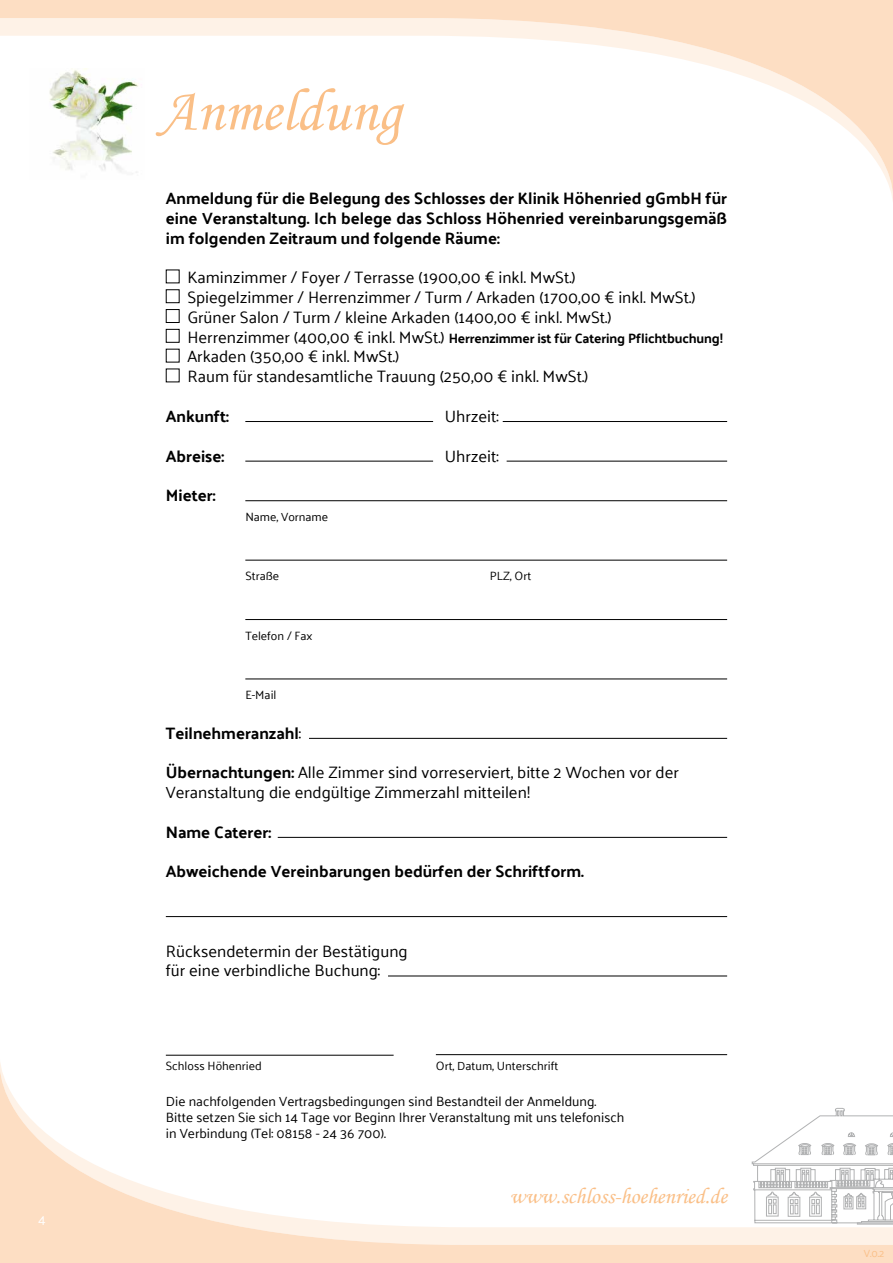
<style>
.page{position:relative;width:893px;height:1263px;background:#fff}
.page>*{position:absolute;margin:0;border:0;box-sizing:border-box;transform-origin:0 0}
.t1{font:60px "Monotype Corsiva";color:#fabf87}
.t2{font:22.5px "Monotype Corsiva";color:#fabf87}
.t3{font:16.5px/19.8px "Palanquin";color:#000}
.t4{font:700 16.5px/19.8px "Palanquin";color:#000;text-align:justify}
.t5{font:13.5px/16.2px "Palanquin";color:#000}
.t6{font:700 13.5px "Palanquin";letter-spacing:-.01em;color:#000}
.t7{font:13.5px "Palanquin";color:#fff}
.t8{font:12px "Palanquin";color:#000}
.t9{font:10.5px "Palanquin";color:#fabf87}
.s1{font-weight:400;font-size:16.5px}
.s2{font-weight:400}
.s3{font-weight:700}
</style>
<div class="page">
<svg style="left:0;top:0;width:893px;height:194px"></svg>
<svg style="left:0;top:1069px;width:893px;height:194px"></svg>
<svg style="left:751px;top:1108px;width:142px;height:116px"></svg>
<img style="left:30px;top:69px;width:115px;height:110px">
<div style="left:166px;top:289px;width:14px;height:14px;border:1px solid #000"></div>
<div style="left:166px;top:309px;width:14px;height:14px;border:1px solid #000"></div>
<div style="left:166px;top:329px;width:14px;height:14px;border:1px solid #000"></div>
<hr style="left:245px;top:421px;width:188px;height:1px;background:#000">
<hr style="left:503px;top:421px;width:224px;height:1px;background:#000">
<hr style="left:245px;top:461px;width:188px;height:1px;background:#000">
<hr style="left:507px;top:461px;width:220px;height:1px;background:#000">
<hr style="left:245px;top:500px;width:482px;height:1px;background:#000">
<hr style="left:245px;top:560px;width:482px;height:1px;background:#000">
<hr style="left:245px;top:619px;width:482px;height:1px;background:#000">
<hr style="left:245px;top:678px;width:482px;height:1px;background:#000">
<hr style="left:309px;top:738px;width:418px;height:1px;background:#000">
<hr style="left:278px;top:837px;width:449px;height:1px;background:#000">
<hr style="left:166px;top:916px;width:561px;height:1px;background:#000">
<hr style="left:388px;top:975px;width:339px;height:1px;background:#000">
<hr style="left:166px;top:1055px;width:228px;height:1px;background:#000">
<hr style="left:436px;top:1054px;width:291px;height:1px;background:#000">
<p class="t7" style="left:38px;top:1212px;width:9px">4</p>
<h1 class="t1" style="left:159px;top:75px;width:244px">Anmeldung</h1>
<p class="t4" style="left:166px;top:188px;width:563px">Anmeldung für die Belegung des Schlosses der Klinik Höhenried gGmbH für eine Veranstaltung. Ich belege das Schloss Höhenried vereinbarungsgemäß im folgenden Zeitraum und folgende Räume:</p>
<p class="t3" style="left:187px;top:268px;width:510px">Kaminzimmer / Foyer / Terrasse (1900,00 € inkl. MwSt.)<br>Spiegelzimmer / Herrenzimmer / Turm / Arkaden (1700,00 € inkl. MwSt.)<br>Grüner Salon / Turm / kleine Arkaden (1400,00 € inkl. MwSt.)</p>
<p class="t6" style="left:187px;top:330px;width:537px"><span class="s1">Herrenzimmer (400,00 € inkl. MwSt.)</span> Herrenzimmer ist für Catering Pflichtbuchung!</p>
<p class="t3" style="left:187px;top:347px;width:403px">Arkaden (350,00 € inkl. MwSt.)<br>Raum für standesamtliche Trauung (250,00 € inkl. MwSt.)</p>
<p class="t4" style="left:166px;top:406px;width:65px">Ankunft:</p>
<p class="t3" style="left:445px;top:406px;width:56px">Uhrzeit:</p>
<p class="t4" style="left:166px;top:446px;width:60px">Abreise:</p>
<p class="t3" style="left:445px;top:446px;width:56px">Uhrzeit:</p>
<p class="t4" style="left:166px;top:485px;width:51px">Mieter:</p>
<p class="t8" style="left:245px;top:510px;width:84px">Name, Vorname</p>
<p class="t8" style="left:245px;top:569px;width:35px">Straße</p>
<p class="t8" style="left:490px;top:569px;width:43px">PLZ, Ort</p>
<p class="t8" style="left:245px;top:628px;width:69px">Telefon / Fax</p>
<p class="t8" style="left:245px;top:688px;width:33px">E-Mail</p>
<p class="t4" style="left:166px;top:723px;width:137px">Teilnehmeranzahl<span class="s2">:</span></p>
<p class="t3" style="left:166px;top:763px;width:515px"><span class="s3">Übernachtungen:</span> Alle Zimmer sind vorreserviert, bitte 2 Wochen vor der<br>Veranstaltung die endgültige Zimmerzahl mitteilen!</p>
<p class="t4" style="left:166px;top:822px;width:107px">Name Caterer:</p>
<p class="t4" style="left:166px;top:862px;width:419px">Abweichende Vereinbarungen bedürfen der Schriftform.</p>
<p class="t3" style="left:166px;top:941px;width:243px">Rücksendetermin der Bestätigung für eine verbindliche Buchung:</p>
<p class="t8" style="left:166px;top:1059px;width:97px">Schloss Höhenried</p>
<p class="t8" style="left:436px;top:1059px;width:124px">Ort, Datum, Unterschrift</p>
<p class="t5" style="left:166px;top:1093px;width:460px">Die nachfolgenden Vertragsbedingungen sind Bestandteil der Anmeldung.<br>Bitte setzen Sie sich 14 Tage vor Beginn Ihrer Veranstaltung mit uns telefonisch in Verbindung (Tel: 08158 - 24 36 700).</p>
<h2 class="t2" style="left:510px;top:1183px;width:219px">www.schloss-hoehenried.de</h2>
<p class="t9" style="left:864px;top:1247px;width:22px">V.0.2</p>
</div>
